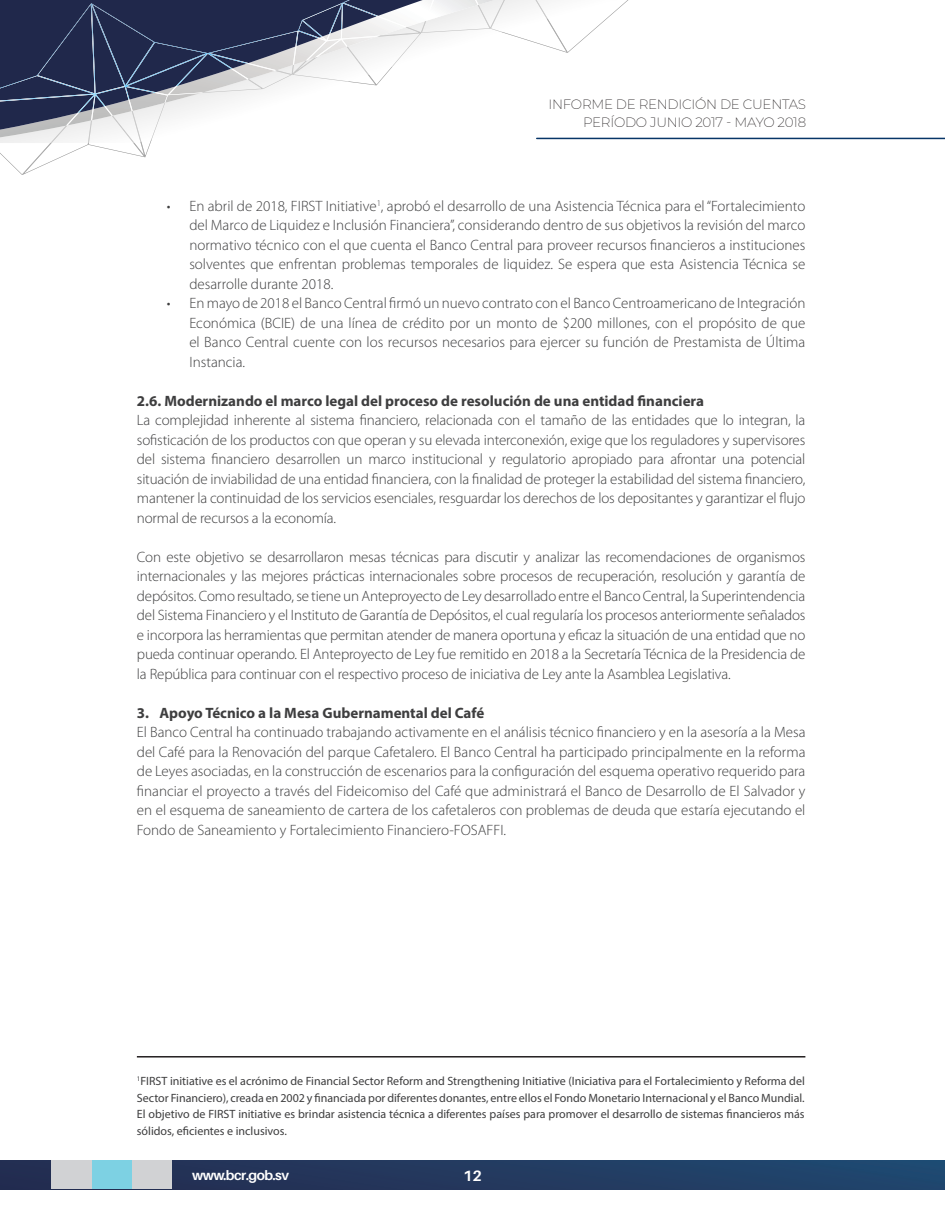
<style>
.page{position:relative;width:945px;height:1215px;background:#fff}
.page>*{position:absolute;margin:0;border:0;box-sizing:border-box;transform-origin:0 0}
.normal_con_tab_OTRO{font:300 15px/19.5px "Myriad Pro";color:#3e3e3f;text-align:justify}
.normal_BOLD_con_tab{font:700 15px "Myriad Pro";color:#3e3e3f}
.t1{font:700 15px "Aileron";color:#fff}
.t2{font:200 13.5px/18px "Montserrat";letter-spacing:-.02em;color:#231f20;text-align:right}
.t3{font:700 13.5px "Aileron";letter-spacing:-.04em;color:#fff}
.pies{font:12px/16.5px "Myriad Pro";color:#3e3e3f;text-align:justify}
</style>
<div class="page">
<svg style="left:0;top:1160px;width:945px;height:29px;background:#223b61"></svg>
<div style="left:131px;top:1160px;width:41px;height:29px;background:#d1d2d4"></div>
<div style="left:92px;top:1160px;width:40px;height:29px;background:#7dd1e3"></div>
<div style="left:51px;top:1160px;width:41px;height:29px;background:#d1d2d4"></div>
<svg style="left:0;top:0;width:433px;height:118px"></svg>
<img style="left:105px;top:94px;width:24px;height:7px">
<img style="left:95px;top:86px;width:30px;height:8px">
<img style="left:95px;top:3px;width:60px;height:83px">
<img style="left:37px;top:3px;width:58px;height:73px">
<img style="left:330px;top:37px;width:11px;height:2px">
<img style="left:152px;top:111px;width:13px;height:27px">
<img style="left:129px;top:95px;width:39px;height:16px">
<img style="left:125px;top:92px;width:30px;height:8px">
<img style="left:0;top:76px;width:95px;height:25px">
<img style="left:155px;top:92px;width:13px;height:3px">
<img style="left:125px;top:86px;width:43px;height:6px">
<img style="left:125px;top:42px;width:83px;height:44px">
<img style="left:298px;top:20px;width:4px;height:11px">
<svg style="left:319px;top:37px;width:11px;height:2px"></svg>
<img style="left:302px;top:3px;width:40px;height:34px">
<img style="left:368px;top:36px;width:53px;height:39px">
<img style="left:347px;top:39px;width:31px;height:8px">
<img style="left:426px;top:21px;width:58px;height:12px">
<img style="left:406px;top:33px;width:15px;height:3px">
<img style="left:341px;top:16px;width:65px;height:23px">
<img style="left:342px;top:3px;width:35px;height:26px">
<img style="left:406px;top:27px;width:20px;height:6px">
<img style="left:377px;top:16px;width:58px;height:11px">
<img style="left:343px;top:0;width:99px;height:16px">
<svg style="left:348px;top:67px;width:45px;height:18px"></svg>
<img style="left:292px;top:47px;width:76px;height:35px">
<img style="left:341px;top:39px;width:6px;height:18px">
<img style="left:307px;top:65px;width:9px;height:10px">
<img style="left:327px;top:39px;width:14px;height:21px">
<img style="left:293px;top:65px;width:14px;height:10px">
<img style="left:296px;top:38px;width:31px;height:27px">
<img style="left:298px;top:31px;width:21px;height:15px">
<img style="left:276px;top:63px;width:20px;height:8px">
<img style="left:208px;top:31px;width:90px;height:32px">
<img style="left:248px;top:89px;width:15px;height:4px">
<img style="left:168px;top:69px;width:80px;height:26px">
<img style="left:176px;top:53px;width:56px;height:33px">
<img style="left:248px;top:71px;width:44px;height:18px">
<img style="left:232px;top:63px;width:44px;height:16px">
<img style="left:208px;top:53px;width:40px;height:16px">
<svg style="left:501px;top:0;width:127px;height:53px"></svg>
<img style="left:492px;top:0;width:55px;height:32px">
<img style="left:478px;top:5px;width:28px;height:24px">
<img style="left:468px;top:0;width:48px;height:5px">
<img style="left:78px;top:94px;width:15px;height:7px">
<svg style="left:0;top:101px;width:152px;height:74px"></svg>
<img style="left:88px;top:116px;width:46px;height:27px">
<img style="left:92px;top:106px;width:20px;height:14px">
<img style="left:93px;top:94px;width:12px;height:15px">
<hr style="left:537px;top:138px;width:408px;height:1px;background:#073567">
<hr style="left:137px;top:1056px;width:668px;height:2px;background:#231f20">
<p class="t2" style="left:549px;top:94px;width:259px">INFORME DE RENDICIÓN DE CUENTAS<br>PERÍODO JUNIO 2017 - MAYO 2018</p>
<p class="normal_con_tab_OTRO" style="left:189px;top:196px;width:618px;text-indent:-22px">• En abril de 2018, FIRST Initiative<sup>1</sup>, aprobó el desarrollo de una Asistencia Técnica para el “Fortalecimiento del Marco de Liquidez e Inclusión Financiera”, considerando dentro de sus objetivos la revisión del marco normativo técnico con el que cuenta el Banco Central para proveer recursos financieros a instituciones solventes que enfrentan problemas temporales de liquidez. Se espera que esta Asistencia Técnica se desarrolle durante 2018.</p>
<p class="normal_con_tab_OTRO" style="left:189px;top:294px;width:618px;text-indent:-22px">• En mayo de 2018 el Banco Central firmó un nuevo contrato con el Banco Centroamericano de Integración Económica (BCIE) de una línea de crédito por un monto de $200 millones, con el propósito de que el Banco Central cuente con los recursos necesarios para ejercer su función de Prestamista de Última Instancia.</p>
<p class="normal_BOLD_con_tab" style="left:137px;top:391px;width:569px">2.6. Modernizando el marco legal del proceso de resolución de una entidad financiera</p>
<p class="normal_con_tab_OTRO" style="left:137px;top:411px;width:670px">La complejidad inherente al sistema financiero, relacionada con el tamaño de las entidades que lo integran, la sofisticación de los productos con que operan y su elevada interconexión, exige que los reguladores y supervisores del sistema financiero desarrollen un marco institucional y regulatorio apropiado para afrontar una potencial situación de inviabilidad de una entidad financiera, con la finalidad de proteger la estabilidad del sistema financiero, mantener la continuidad de los servicios esenciales, resguardar los derechos de los depositantes y garantizar el flujo normal de recursos a la economía.</p>
<p class="normal_con_tab_OTRO" style="left:137px;top:547px;width:670px">Con este objetivo se desarrollaron mesas técnicas para discutir y analizar las recomendaciones de organismos internacionales y las mejores prácticas internacionales sobre procesos de recuperación, resolución y garantía de depósitos. Como resultado, se tiene un Anteproyecto de Ley desarrollado entre el Banco Central, la Superintendencia del Sistema Financiero y el Instituto de Garantía de Depósitos, el cual regularía los procesos anteriormente señalados e incorpora las herramientas que permitan atender de manera oportuna y eficaz la situación de una entidad que no pueda continuar operando. El Anteproyecto de Ley fue remitido en 2018 a la Secretaría Técnica de la Presidencia de la República para continuar con el respectivo proceso de iniciativa de Ley ante la Asamblea Legislativa.</p>
<p class="normal_BOLD_con_tab" style="left:137px;top:703px;width:349px">3. Apoyo Técnico a la Mesa Gubernamental del Café</p>
<p class="normal_con_tab_OTRO" style="left:137px;top:723px;width:670px">El Banco Central ha continuado trabajando activamente en el análisis técnico financiero y en la asesoría a la Mesa del Café para la Renovación del parque Cafetalero. El Banco Central ha participado principalmente en la reforma de Leyes asociadas, en la construcción de escenarios para la configuración del esquema operativo requerido para financiar el proyecto a través del Fideicomiso del Café que administrará el Banco de Desarrollo de El Salvador y en el esquema de saneamiento de cartera de los cafetaleros con problemas de deuda que estaría ejecutando el Fondo de Saneamiento y Fortalecimiento Financiero-FOSAFFI.</p>
<p class="pies" style="left:137px;top:1073px;width:669px"><sup>1</sup>FIRST initiative es el acrónimo de Financial Sector Reform and Strengthening Initiative (Iniciativa para el Fortalecimiento y Reforma del Sector Financiero), creada en 2002 y financiada por diferentes donantes, entre ellos el Fondo Monetario Internacional y el Banco Mundial.<br>El objetivo de FIRST initiative es brindar asistencia técnica a diferentes países para promover el desarrollo de sistemas financieros más sólidos, eficientes e inclusivos.</p>
<p class="t3" style="left:192px;top:1168px;width:99px">www.bcr.gob.sv</p>
<p class="t1" style="left:463px;top:1168px;width:20px">12</p>
</div>
